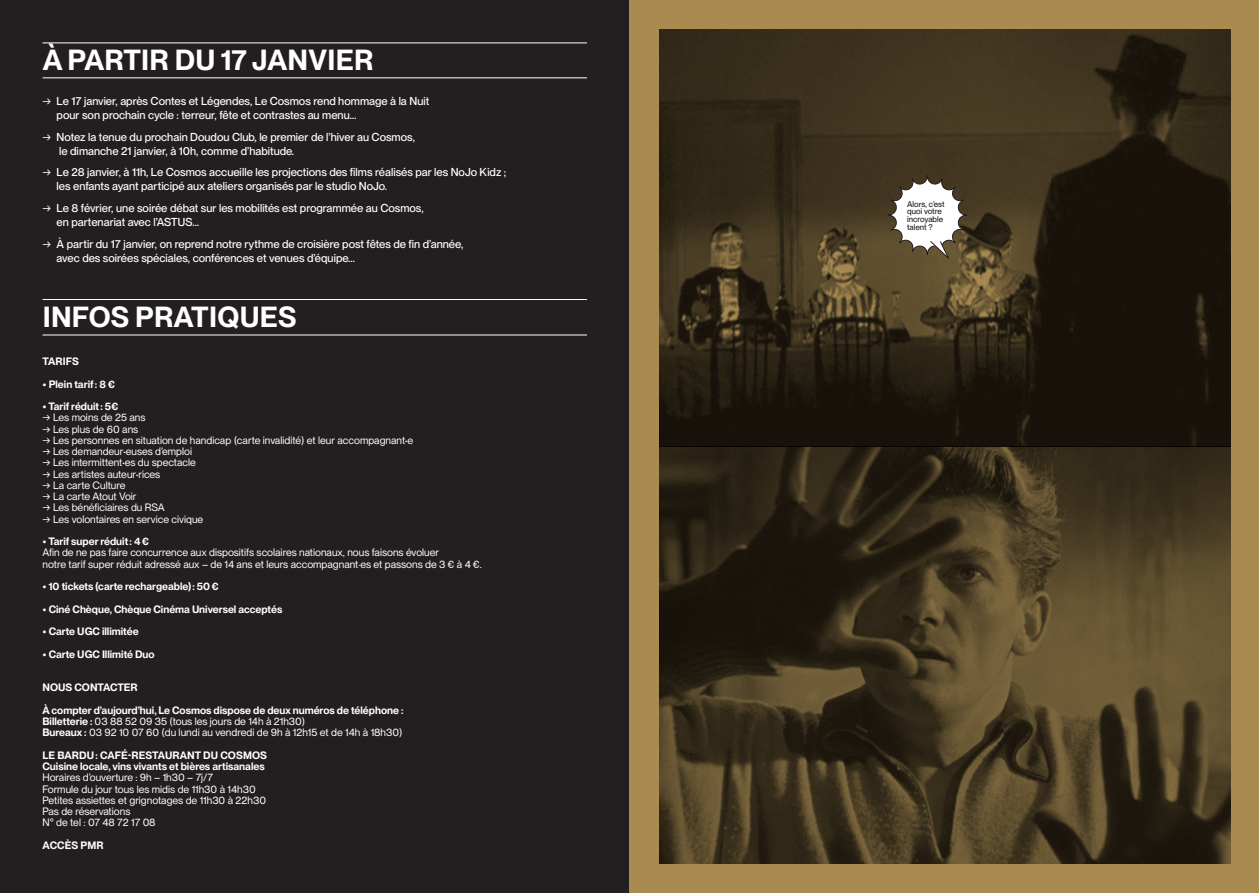
<style>
.page{position:relative;width:1259px;height:893px;background:#fff}
.page>*{position:absolute;margin:0;border:0;box-sizing:border-box;transform-origin:0 0}
.t1{font:600 28.5px "PP Neue Montreal";letter-spacing:.01em;color:#fff}
.t2{font:500 11.25px/14.1px "PP Neue Montreal";color:#fff}
.t3{font:10.5px "PP Neue Montreal";color:#fff}
.t4{font:600 10.5px "PP Neue Montreal";color:#fff}
.t5{font:500 8.1px/7.6px "PP Neue Montreal";color:#231f20}
.s1{font-weight:400}
.s2{font-weight:600}
</style>
<div class="page">
<div style="left:0;top:0;width:629px;height:893px;background:#231f20"></div>
<hr style="left:43px;top:42px;width:544px;height:1px;background:#fff">
<hr style="left:43px;top:77px;width:544px;height:1px;background:#fff">
<hr style="left:43px;top:299px;width:544px;height:1px;background:#fff">
<hr style="left:43px;top:334px;width:544px;height:1px;background:#fff">
<div style="left:629px;top:0;width:630px;height:893px;background:#a98b52"></div>
<img style="left:659px;top:446px;width:571px;height:417px">
<svg style="left:659px;top:30px;width:571px;height:416px;background:#302717"></svg>
<svg style="left:887px;top:175px;width:80px;height:86px;background:#a49d91"></svg>
<p class="t1" style="left:43px;top:42px;width:332px">À PARTIR DU 17 JANVIER</p>
<p class="t2" style="left:57px;top:94px;width:374px;text-indent:-14px"><span class="s1">→</span> Le 17 janvier, après Contes et Légendes, Le Cosmos rend hommage à la Nuit pour son prochain cycle : terreur, fête et contrastes au menu…</p>
<p class="t2" style="left:59px;top:130px;width:357px;text-indent:-17px"><span class="s1">→</span> Notez la tenue du prochain Doudou Club, le premier de l’hiver au Cosmos, le dimanche 21 janvier, à 10h, comme d’habitude.</p>
<p class="t2" style="left:57px;top:165px;width:451px;text-indent:-14px"><span class="s1">→</span> Le 28 janvier, à 11h, Le Cosmos accueille les projections des films réalisés par les NoJo Kidz ; les enfants ayant participé aux ateliers organisés par le studio NoJo.</p>
<p class="t2" style="left:57px;top:201px;width:368px;text-indent:-14px"><span class="s1">→</span> Le 8 février, une soirée débat sur les mobilités est programmée au Cosmos, en partenariat avec l’ASTUS…</p>
<p class="t2" style="left:57px;top:237px;width:408px;text-indent:-14px"><span class="s1">→</span> À partir du 17 janvier, on reprend notre rythme de croisière post fêtes de fin d’année, avec des soirées spéciales, conférences et venues d’équipe…</p>
<p class="t1" style="left:43px;top:300px;width:255px">INFOS PRATIQUES</p>
<p class="t4" style="left:43px;top:355px;width:38px">TARIFS</p>
<p class="t4" style="left:43px;top:378px;width:74px">• Plein tarif : 8 €</p>
<p class="t4" style="left:43px;top:400px;width:77px">• Tarif réduit : 5€</p>
<p class="t3" style="left:43px;top:412px;width:104px">→ Les moins de 25 ans</p>
<p class="t3" style="left:43px;top:423px;width:97px">→ Les plus de 60 ans</p>
<p class="t3" style="left:43px;top:434px;width:372px">→ Les personnes en situation de handicap (carte invalidité) et leur accompagnant<span class="s2">·</span>e</p>
<p class="t3" style="left:43px;top:445px;width:151px">→ Les demandeur<span class="s2">·</span>euses d’emploi</p>
<p class="t3" style="left:43px;top:457px;width:155px">→ Les intermittent<span class="s2">·</span>es du spectacle</p>
<p class="t3" style="left:43px;top:468px;width:119px">→ Les artistes auteur<span class="s2">·</span>rices</p>
<p class="t3" style="left:43px;top:479px;width:85px">→ La carte Culture</p>
<p class="t3" style="left:43px;top:490px;width:96px">→ La carte Atout Voir</p>
<p class="t3" style="left:43px;top:502px;width:124px">→ Les bénéficiaires du RSA</p>
<p class="t3" style="left:43px;top:513px;width:162px">→ Les volontaires en service civique</p>
<p class="t4" style="left:43px;top:535px;width:108px">• Tarif super réduit : 4 €</p>
<p class="t3" style="left:43px;top:547px;width:398px">Afin de ne pas faire concurrence aux dispositifs scolaires nationaux, nous faisons évoluer</p>
<p class="t3" style="left:43px;top:558px;width:441px">notre tarif super réduit adressé aux – de 14 ans et leurs accompagnant·es et passons de 3 € à 4 €.</p>
<p class="t4" style="left:43px;top:580px;width:178px">• 10 tickets (carte rechargeable) : 50 €</p>
<p class="t4" style="left:43px;top:603px;width:241px">• Ciné Chèque, Chèque Cinéma Universel acceptés</p>
<p class="t4" style="left:43px;top:625px;width:98px">• Carte UGC illimitée</p>
<p class="t4" style="left:43px;top:648px;width:114px">• Carte UGC Illimité Duo</p>
<p class="t4" style="left:43px;top:681px;width:97px">NOUS CONTACTER</p>
<p class="t4" style="left:43px;top:704px;width:362px">À compter d’aujourd’hui, Le Cosmos dispose de deux numéros de téléphone :</p>
<p class="t3" style="left:43px;top:715px;width:264px"><span class="s2">Billetterie :</span> 03 88 52 09 35 (tous les jours de 14h à 21h30)</p>
<p class="t3" style="left:43px;top:727px;width:361px"><span class="s2">Bureaux :</span> 03 92 10 07 60 (du lundi au vendredi de 9h à 12h15 et de 14h à 18h30)</p>
<p class="t4" style="left:43px;top:749px;width:226px">LE BARDU : CAFÉ-RESTAURANT DU COSMOS</p>
<p class="t4" style="left:43px;top:760px;width:224px">Cuisine locale, vins vivants et bières artisanales</p>
<p class="t3" style="left:43px;top:772px;width:172px">Horaires d’ouverture : 9h – 1h30 – 7j/7</p>
<p class="t3" style="left:43px;top:783px;width:215px">Formule du jour tous les midis de 11h30 à 14h30</p>
<p class="t3" style="left:43px;top:794px;width:225px">Petites assiettes et grignotages de 11h30 à 22h30</p>
<p class="t3" style="left:43px;top:805px;width:89px">Pas de réservations</p>
<p class="t3" style="left:43px;top:817px;width:115px">N° de tel : 07 48 72 17 08</p>
<p class="t4" style="left:43px;top:839px;width:63px">ACCÈS PMR</p>
<p class="t5" style="left:907px;top:200px;width:39px">Alors, c’est quoi votre incroyable talent ?</p>
</div>
